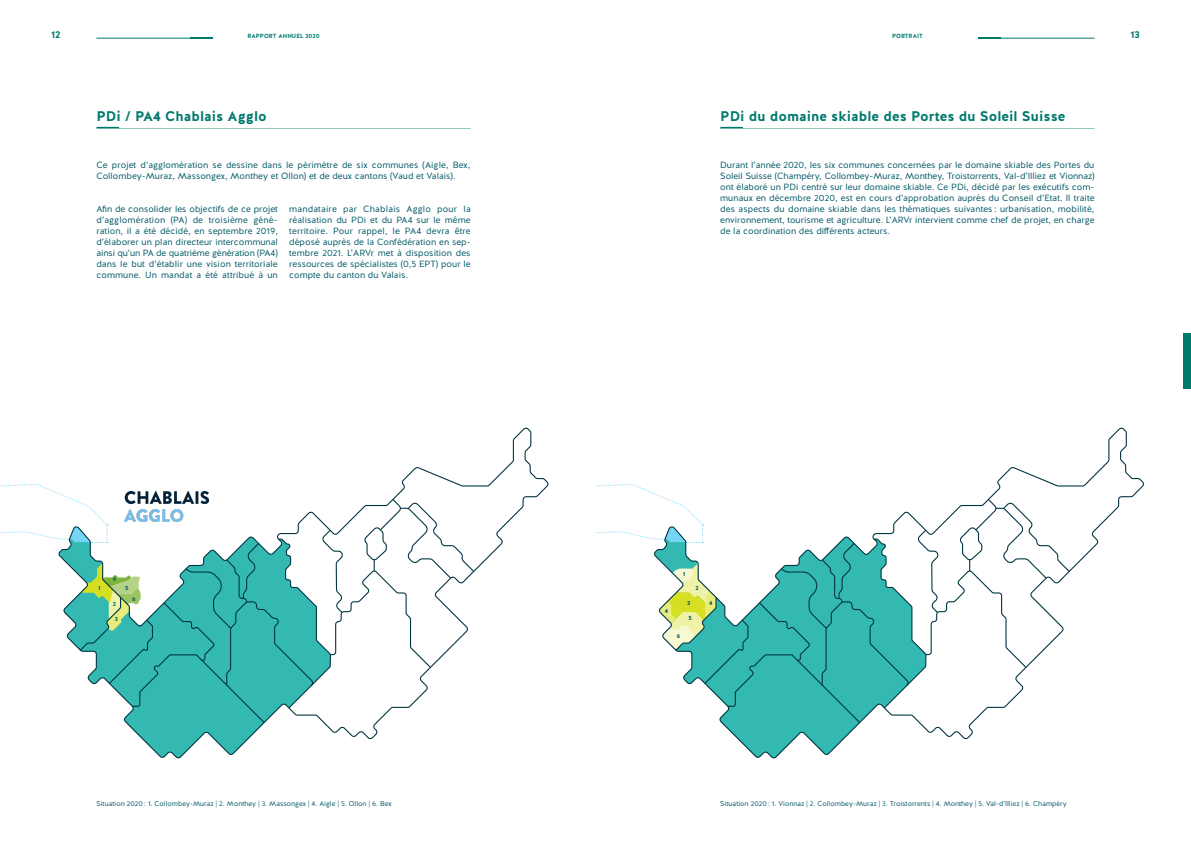
<style>
.page{position:relative;width:1191px;height:842px;background:#fff}
.page>*{position:absolute;margin:0;border:0;box-sizing:border-box;transform-origin:0 0}
.t1{font:700 14px "Halis GR";color:#007a6d}
.t2{font:700 10px "Halis GR";color:#007a6d}
.t3{font:9px/11px "Halis GR";color:#005867;text-align:justify}
.t4{font:7px "Halis GR";color:#005867}
.t5{font:700 6px "Halis GR";color:#007a6d}
.t6{font:700 6px "Halis GR";color:#005867}
</style>
<div class="page">
<hr style="left:96px;top:38px;width:116px;height:1px;background:#007a6d">
<hr style="left:978px;top:38px;width:116px;height:1px;background:#007a6d">
<svg style="left:190px;top:37px;width:22px;height:1px"></svg>
<svg style="left:978px;top:37px;width:23px;height:1px"></svg>
<svg style="left:57px;top:427px;width:492px;height:332px"></svg>
<svg style="left:96px;top:127px;width:375px;height:2px"></svg>
<svg style="left:652px;top:427px;width:492px;height:332px"></svg>
<svg style="left:720px;top:127px;width:374px;height:2px"></svg>
<div style="left:1183px;top:333px;width:8px;height:55px;background:#007a6d"></div>
<img style="left:125px;top:491px;width:83px;height:30px">
<p class="t2" style="left:51px;top:28px;width:11px">12</p>
<p class="t5" style="left:247px;top:32px;width:74px">RAPPORT ANNUEL 2020</p>
<p class="t5" style="left:892px;top:32px;width:32px">PORTRAIT</p>
<p class="t2" style="left:1130px;top:28px;width:11px">13</p>
<h1 class="t1" style="left:96px;top:107px;width:172px">PDi / PA4 Chablais Agglo</h1>
<p class="t3" style="left:96px;top:160px;width:375px">Ce projet d’agglomération se dessine dans le périmètre de six communes (Aigle, Bex,<br>Collombey-Muraz, Massongex, Monthey et Ollon) et de deux cantons (Vaud et Valais).</p>
<p class="t3" style="left:96px;top:204px;width:183px">Afin de consolider les objectifs de ce projet d’agglomération (PA) de troisième géné&shy;ration, il a été décidé, en septembre 2019, d’élaborer un plan directeur intercommunal ainsi qu’un PA de quatrième génération (PA4) dans le but d’établir une vision territoriale commune. Un mandat a été attribué à un</p>
<p class="t3" style="left:289px;top:204px;width:183px">mandataire par Chablais Agglo pour la réalisation du PDi et du PA4 sur le même territoire. Pour rappel, le PA4 devra être déposé auprès de la Confédération en sep&shy;tembre 2021. L’ARVr met à disposition des ressources de spécialistes (0,5 EPT) pour le compte du canton du Valais.</p>
<h1 class="t1" style="left:720px;top:107px;width:347px">PDi du domaine skiable des Portes du Soleil Suisse</h1>
<p class="t3" style="left:720px;top:160px;width:376px">Durant l’année 2020, les six communes concernées par le domaine skiable des Portes du Soleil Suisse (Champéry, Collombey-Muraz, Monthey, Troistorrents, Val-d’Illiez et Vionnaz) ont élaboré un PDi centré sur leur domaine skiable. Ce PDi, décidé par les exécutifs com&shy;munaux en décembre 2020, est en cours d’approbation auprès du Conseil d’Etat. Il traite des aspects du domaine skiable dans les thématiques suivantes : urbanisation, mobilité, environnement, tourisme et agriculture. L’ARVr intervient comme chef de projet, en charge de la coordination des différents acteurs.</p>
<p class="t6" style="left:113px;top:575px;width:5px">4</p>
<p class="t6" style="left:682px;top:569px;width:4px">1</p>
<p class="t6" style="left:98px;top:584px;width:4px">1</p>
<p class="t6" style="left:125px;top:584px;width:5px">5</p>
<p class="t6" style="left:695px;top:584px;width:5px">2</p>
<p class="t6" style="left:113px;top:600px;width:5px">2</p>
<p class="t6" style="left:115px;top:615px;width:5px">3</p>
<p class="t6" style="left:132px;top:595px;width:5px">6</p>
<p class="t6" style="left:665px;top:607px;width:5px">4</p>
<p class="t6" style="left:687px;top:599px;width:5px">3</p>
<p class="t6" style="left:688px;top:614px;width:5px">5</p>
<p class="t6" style="left:709px;top:599px;width:5px">4</p>
<p class="t6" style="left:677px;top:632px;width:5px">6</p>
<p class="t4" style="left:96px;top:799px;width:297px">Situation 2020: 1. Collombey-Muraz | 2. Monthey | 3. Massongex | 4. Aigle | 5. Ollon | 6. Bex</p>
<p class="t4" style="left:720px;top:799px;width:348px">Situation 2020: 1. Vionnaz | 2. Collombey-Muraz | 3. Troistorrents | 4. Monthey | 5. Val-d’Illiez | 6. Champéry</p>
</div>
